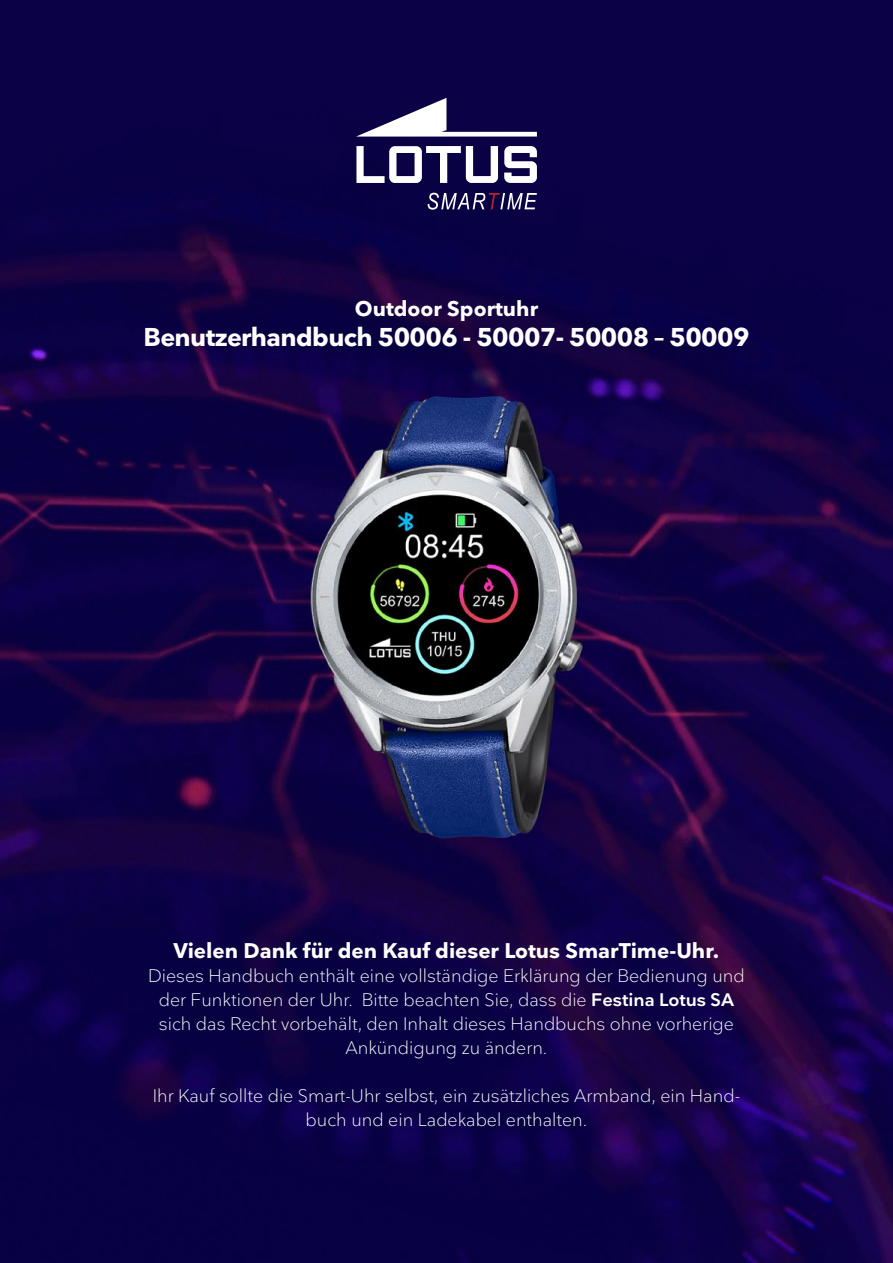
<style>
.page{position:relative;width:893px;height:1263px;background:#fff}
.page>*{position:absolute;margin:0;border:0;box-sizing:border-box;transform-origin:0 0}
.t1{font:700 25.5px "Nationale";letter-spacing:-.025em;color:#fff}
.t2{font:700 21px "Nationale";color:#fff}
.t3{font:300 18px/24px "Nationale";color:#fff;text-align:center}
.s1{font-weight:600}
</style>
<div class="page">
<img style="left:0;top:0;width:893px;height:1263px">
<svg style="left:428px;top:193px;width:109px;height:17px"></svg>
<svg style="left:356px;top:98px;width:181px;height:39px"></svg>
<svg style="left:356px;top:146px;width:142px;height:37px"></svg>
<svg style="left:504px;top:146px;width:33px;height:37px"></svg>
<p class="t2" style="left:355px;top:296px;width:185px">Outdoor Sportuhr</p>
<h1 class="t1" style="left:143px;top:323px;width:607px">Benutzerhandbuch 50006 - 50007- 50008 – 50009</h1>
<p class="t2" style="left:174px;top:939px;width:547px">Vielen Dank für den Kauf dieser Lotus SmarTime-Uhr.</p>
<p class="t3" style="left:148px;top:964px;width:598px">Dieses Handbuch enthält eine vollständige Erklärung der Bedienung und der Funktionen der Uhr. Bitte beachten Sie, dass die <span class="s1">Festina Lotus SA </span>sich das Recht vorbehält, den Inhalt dieses Handbuchs ohne vorherige Ankündigung zu ändern.</p>
<p class="t3" style="left:153px;top:1084px;width:589px">Ihr Kauf sollte die Smart-Uhr selbst, ein zusätzliches Armband, ein Hand&shy;buch und ein Ladekabel enthalten.</p>
</div>
